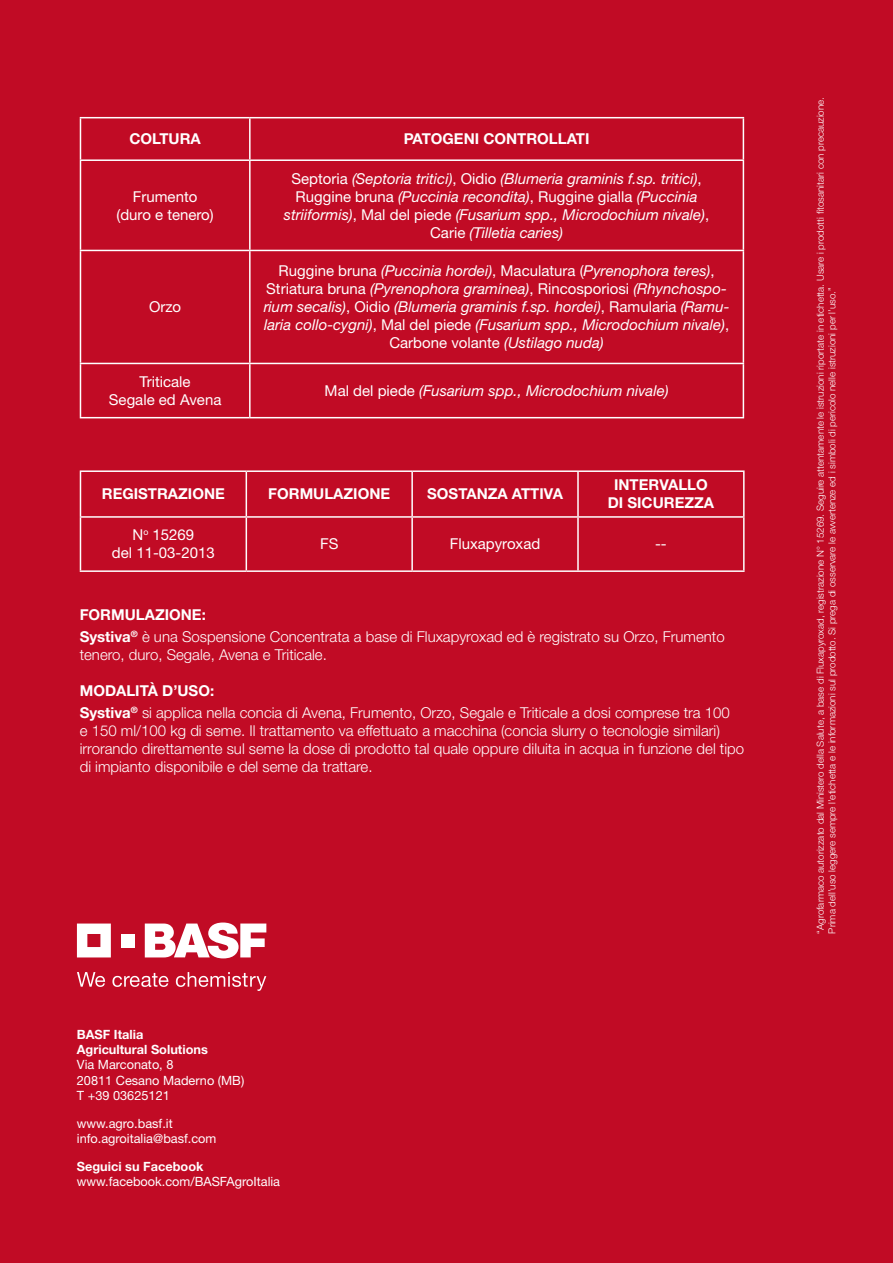
<style>
.page{position:relative;width:893px;height:1263px;background:#c10b25}
.page>*{position:absolute;margin:0;border:0;box-sizing:border-box;transform-origin:0 0}
.t1{font:italic 15px/18px "Helvetica Neue LT Std";color:#fff;text-align:center}
.t2{font:300 15px/22.2px "Helvetica Neue LT Std";color:#fff}
.t3{font:700 15px/18px "Helvetica Neue LT Std";color:#fff;text-align:center}
.t4{font:15px/18px "Helvetica Neue LT Std";color:#fff;text-align:center}
.t5{font:12.75px/15.3px "Helvetica Neue LT Std";color:#fff}
.t6{font:700 12.75px/15.3px "Helvetica Neue LT Std";color:#fff}
.t7{font:300 9.75px/11.7px "Helvetica Neue LT Std";color:#fff}
.s1{font-style:normal}
.s2{font-weight:700}
</style>
<div class="page">
<svg style="left:77px;top:923px;width:34px;height:34px"></svg>
<div style="left:121px;top:934px;width:13px;height:13px;background:#fff"></div>
<svg style="left:145px;top:922px;width:121px;height:36px"></svg>
<svg style="left:77px;top:972px;width:28px;height:15px"></svg>
<svg style="left:112px;top:973px;width:56px;height:14px"></svg>
<svg style="left:176px;top:972px;width:90px;height:19px"></svg>
<svg style="left:81px;top:118px;width:662px;height:41px"></svg>
<hr style="left:80px;top:117px;width:170px;height:1px;background:#fff">
<hr style="left:80px;top:118px;width:1px;height:41px;background:#fff">
<hr style="left:250px;top:117px;width:494px;height:1px;background:#fff">
<hr style="left:249px;top:118px;width:2px;height:41px;background:#fff">
<hr style="left:743px;top:118px;width:1px;height:41px;background:#fff">
<hr style="left:80px;top:159px;width:170px;height:2px;background:#fff">
<hr style="left:80px;top:161px;width:1px;height:89px;background:#fff">
<hr style="left:250px;top:159px;width:494px;height:2px;background:#fff">
<hr style="left:249px;top:161px;width:2px;height:89px;background:#fff">
<hr style="left:743px;top:161px;width:1px;height:89px;background:#fff">
<hr style="left:80px;top:250px;width:170px;height:1px;background:#fff">
<hr style="left:80px;top:251px;width:1px;height:112px;background:#fff">
<hr style="left:250px;top:250px;width:494px;height:1px;background:#fff">
<hr style="left:249px;top:251px;width:2px;height:112px;background:#fff">
<hr style="left:743px;top:251px;width:1px;height:112px;background:#fff">
<hr style="left:80px;top:363px;width:170px;height:1px;background:#fff">
<hr style="left:80px;top:364px;width:1px;height:53px;background:#fff">
<hr style="left:250px;top:363px;width:494px;height:1px;background:#fff">
<hr style="left:249px;top:364px;width:2px;height:53px;background:#fff">
<hr style="left:743px;top:364px;width:1px;height:53px;background:#fff">
<hr style="left:80px;top:417px;width:170px;height:1px;background:#fff">
<hr style="left:250px;top:417px;width:494px;height:1px;background:#fff">
<svg style="left:81px;top:472px;width:167px;height:44px"></svg>
<hr style="left:80px;top:516px;width:166px;height:2px;background:#fff">
<hr style="left:246px;top:516px;width:166px;height:2px;background:#fff">
<hr style="left:412px;top:516px;width:166px;height:2px;background:#fff">
<hr style="left:578px;top:516px;width:167px;height:2px;background:#fff">
<hr style="left:80px;top:470px;width:166px;height:2px;background:#fff">
<hr style="left:80px;top:472px;width:1px;height:44px;background:#fff">
<hr style="left:246px;top:470px;width:166px;height:2px;background:#fff">
<hr style="left:246px;top:472px;width:1px;height:44px;background:#fff">
<hr style="left:412px;top:470px;width:166px;height:2px;background:#fff">
<hr style="left:411px;top:472px;width:2px;height:44px;background:#fff">
<hr style="left:578px;top:470px;width:167px;height:2px;background:#fff">
<hr style="left:577px;top:472px;width:2px;height:44px;background:#fff">
<hr style="left:743px;top:472px;width:2px;height:44px;background:#fff">
<hr style="left:80px;top:518px;width:1px;height:52px;background:#fff">
<hr style="left:246px;top:518px;width:1px;height:52px;background:#fff">
<hr style="left:411px;top:518px;width:2px;height:52px;background:#fff">
<hr style="left:577px;top:518px;width:2px;height:52px;background:#fff">
<hr style="left:743px;top:518px;width:2px;height:52px;background:#fff">
<hr style="left:80px;top:570px;width:166px;height:2px;background:#fff">
<hr style="left:246px;top:570px;width:166px;height:2px;background:#fff">
<hr style="left:412px;top:570px;width:166px;height:2px;background:#fff">
<hr style="left:578px;top:570px;width:167px;height:2px;background:#fff">
<p class="t3" style="left:129px;top:130px;width:73px">COLTURA</p>
<p class="t3" style="left:404px;top:130px;width:187px">PATOGENI CONTROLLATI</p>
<p class="t4" style="left:117px;top:187px;width:99px">Frumento (duro e tenero)</p>
<p class="t4" style="left:149px;top:298px;width:34px">Orzo</p>
<p class="t1" style="left:284px;top:169px;width:427px"><span class="s1">Septoria</span> (Septoria tritici)<span class="s1">, Oidio</span> (Blumeria graminis f.sp. tritici)<span class="s1">, Ruggine bruna</span> (Puccinia recondita)<span class="s1">, Ruggine gialla</span> (Puccinia striiformis)<span class="s1">, Mal del piede</span> (Fusarium spp., Microdochium nivale)<span class="s1">, Carie</span> (Tilletia caries)</p>
<p class="t1" style="left:264px;top:262px;width:467px"><span class="s1">Ruggine bruna</span> (Puccinia hordei)<span class="s1">, Maculatura (</span>Pyrenophora teres)<span class="s1">, Striatura bruna</span> (Pyrenophora graminea)<span class="s1">, Rincosporiosi</span> (Rhynchospo&shy;rium secalis)<span class="s1">, Oidio</span> (Blumeria graminis f.sp. hordei)<span class="s1">, Ramularia</span> (Ramu&shy;laria collo-cygni)<span class="s1">, Mal del piede</span> (Fusarium spp., Microdochium nivale)<span class="s1">, Carbone volante</span> (Ustilago nuda)</p>
<p class="t4" style="left:109px;top:372px;width:114px">Triticale<br>Segale ed Avena</p>
<p class="t1" style="left:325px;top:381px;width:345px"><span class="s1">Mal del piede</span> (Fusarium spp., Microdochium nivale)</p>
<p class="t3" style="left:102px;top:485px;width:125px">REGISTRAZIONE</p>
<p class="t3" style="left:268px;top:485px;width:123px">FORMULAZIONE</p>
<p class="t3" style="left:427px;top:485px;width:137px">SOSTANZA ATTIVA</p>
<p class="t3" style="left:608px;top:476px;width:108px">INTERVALLO<br>DI SICUREZZA</p>
<p class="t4" style="left:112px;top:526px;width:104px">N<sup>o</sup> 15269<br>del 11-03-2013</p>
<p class="t4" style="left:320px;top:535px;width:20px">FS</p>
<p class="t4" style="left:450px;top:535px;width:92px">Fluxapyroxad</p>
<p class="t4" style="left:655px;top:535px;width:13px">--</p>
<p class="t2" style="left:80px;top:603px;width:646px"><span class="s2">FORMULAZIONE:<br>Systiva</span><sup>®</sup> è una Sospensione Concentrata a base di Fluxapyroxad ed è registrato su Orzo, Frumento</p>
<p class="t2" style="left:80px;top:643px;width:249px">tenero, duro, Segale, Avena e Triticale.</p>
<p class="t2" style="left:80px;top:679px;width:652px"><span class="s2">MODALITÀ D’USO:<br>Systiva</span><sup>®</sup> si applica nella concia di Avena, Frumento, Orzo, Segale e Triticale a dosi comprese tra 100</p>
<p class="t2" style="left:80px;top:721px;width:666px;line-height:18px">e 150 ml/100 kg di seme. Il trattamento va effettuato a macchina (concia slurry o tecnologie similari) irrorando direttamente sul seme la dose di prodotto tal quale oppure diluita in acqua in funzione del tipo di impianto disponibile e del seme da trattare.</p>
<p class="t6" style="left:77px;top:1026px;width:132px">BASF Italia<br>Agricultural Solutions</p>
<p class="t5" style="left:77px;top:1057px;width:169px">Via Marconato, 8<br>20811 Cesano Maderno (MB)<br>T +39 03625121</p>
<p class="t5" style="left:77px;top:1115px;width:141px">www.agro.basf.it info.agroitalia@basf.com</p>
<p class="t6" style="left:77px;top:1159px;width:128px">Seguici su Facebook</p>
<p class="t5" style="left:77px;top:1174px;width:205px">www.facebook.com/BASFAgroItalia</p>
<p class="t7" style="left:814px;top:933px;width:838px;rotate:-90deg">“Agrofarmaco autorizzato dal Ministero della Salute, a base di Fluxapyroxad, registrazione N° 15269. Seguire attentamente le istruzioni riportate in etichetta. Usare i prodotti fitosanitari con precauzione.<br>Prima dell’uso leggere sempre l’etichetta e le informazioni sul prodotto. Si prega di osservare le avvertenze ed i simboli di pericolo nelle istruzioni per l’uso.”</p>
</div>
